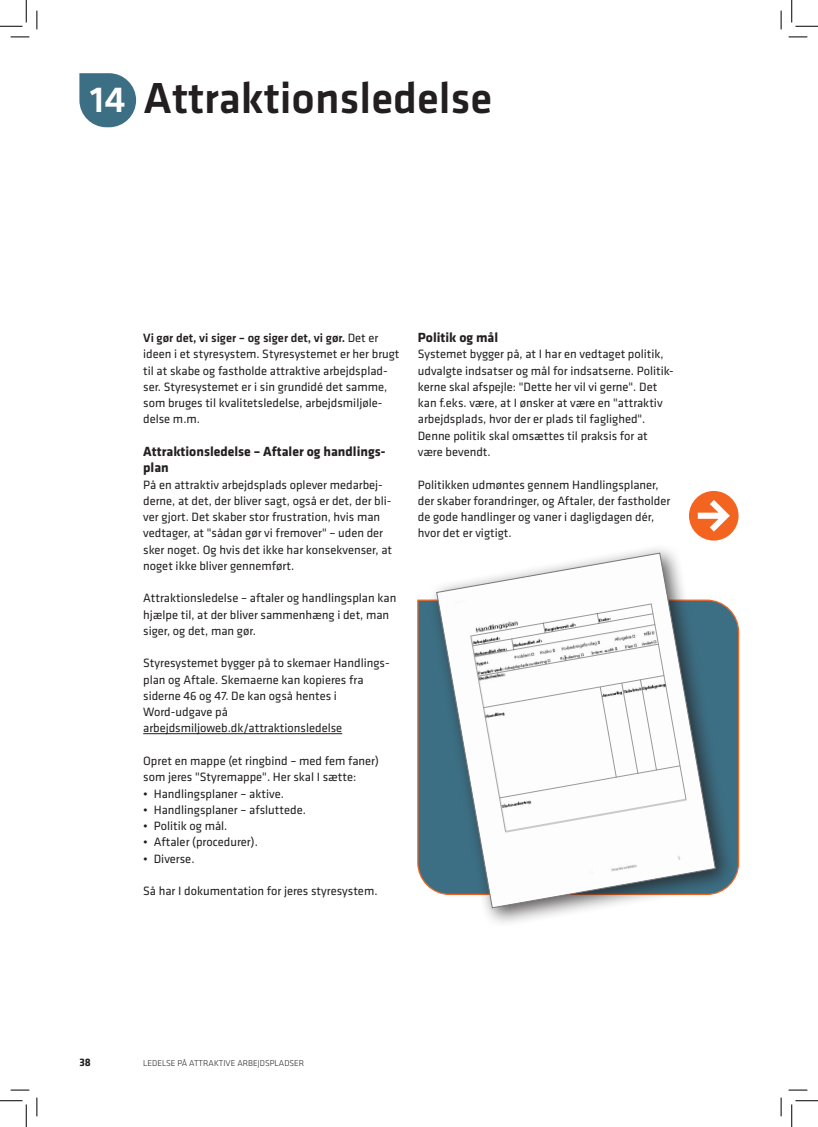
<style>
.page{position:relative;width:818px;height:1127px;background:#fff}
.page>*{position:absolute;margin:0;border:0;box-sizing:border-box;transform-origin:0 0}
.Overskrift_opslag_1{font:500 45px "Klavika";color:#231f20}
.Overskrift_opslag_1-2{font:500 37.5px "Klavika";color:#fff}
.mellemrubrik{font:700 13.75px/16.2px "Klavika";color:#231f20}
.BAR_Brød{font:12.5px/16.2px "Klavika";color:#231f20}
.t1{font:700 11.25px "Klavika";color:#231f20}
.t2{font:300 8.75px "Klavika";color:#231f20}
.s1{font-weight:500}
</style>
<div class="page">
<svg style="left:417px;top:599px;width:323px;height:287px;background:#717e82"></svg>
<svg style="left:79px;top:73px;width:57px;height:54px;background:#5b8597"></svg>
<hr style="left:143px;top:733px;width:199px;height:1px;background:#231f20">
<div style="left:427px;top:543px;width:308px;height:385px;background:#231f20;opacity:.75"></div>
<svg style="left:436px;top:552px;width:280px;height:356px"></svg>
<svg style="left:689px;top:491px;width:49px;height:49px"></svg>
<svg style="left:11px;top:36px;width:18px;height:2px"></svg>
<svg style="left:788px;top:36px;width:19px;height:2px"></svg>
<svg style="left:11px;top:1089px;width:18px;height:1px"></svg>
<svg style="left:788px;top:1089px;width:19px;height:1px"></svg>
<svg style="left:36px;top:11px;width:2px;height:18px"></svg>
<svg style="left:36px;top:1097px;width:2px;height:18px"></svg>
<svg style="left:780px;top:11px;width:2px;height:18px"></svg>
<svg style="left:780px;top:1097px;width:2px;height:18px"></svg>
<svg style="left:0;top:0;width:27px;height:27px"></svg>
<svg style="left:0;top:1100px;width:27px;height:26px"></svg>
<svg style="left:791px;top:0;width:27px;height:27px"></svg>
<svg style="left:791px;top:1100px;width:27px;height:26px"></svg>
<p class="Overskrift_opslag_1-2" style="left:90px;top:75px;width:37px">14</p>
<p class="Overskrift_opslag_1" style="left:143px;top:68px;width:351px">Attraktionsledelse</p>
<p class="BAR_Brød" style="left:143px;top:329px;width:258px"><span class="s1">Vi gør det, vi siger – og siger det, vi gør.</span> Det er ideen i et styresystem. Styresystemet er her brugt til at skabe og fastholde attraktive arbejdsplad&shy;ser. Styresystemet er i sin grundidé det samme, som bruges til kvalitetsledelse, arbejdsmiljøle&shy;delse m.m.</p>
<p class="mellemrubrik" style="left:143px;top:442px;width:244px">Attraktionsledelse – Aftaler og handlings&shy;plan</p>
<p class="BAR_Brød" style="left:143px;top:475px;width:250px">På en attraktiv arbejdsplads oplever medarbej&shy;derne, at det, der bliver sagt, også er det, der bli&shy;ver gjort. Det skaber stor frustration, hvis man vedtager, at "sådan gør vi fremover" – uden der sker noget. Og hvis det ikke har konsekvenser, at noget ikke bliver gennemført.</p>
<p class="BAR_Brød" style="left:143px;top:589px;width:255px">Attraktionsledelse – aftaler og handlingsplan kan hjælpe til, at der bliver sammenhæng i det, man siger, og det, man gør.</p>
<p class="BAR_Brød" style="left:143px;top:654px;width:248px">Styresystemet bygger på to skemaer Handlings&shy;plan og Aftale. Skemaerne kan kopieres fra siderne 46 og 47. De kan også hentes i Word-udgave på arbejdsmiljoweb.dk/attraktionsledelse</p>
<p class="BAR_Brød" style="left:143px;top:752px;width:237px">Opret en mappe (et ringbind – med fem faner) som jeres "Styremappe". Her skal I sætte:</p>
<p class="BAR_Brød" style="left:143px;top:784px;width:142px">• Handlingsplaner – aktive.</p>
<p class="BAR_Brød" style="left:143px;top:800px;width:164px">• Handlingsplaner – afsluttede.</p>
<p class="BAR_Brød" style="left:143px;top:817px;width:86px">• Politik og mål.</p>
<p class="BAR_Brød" style="left:143px;top:833px;width:116px">• Aftaler (procedurer).</p>
<p class="BAR_Brød" style="left:143px;top:849px;width:53px">• Diverse.</p>
<p class="BAR_Brød" style="left:143px;top:882px;width:236px">Så har I dokumentation for jeres styresystem.</p>
<p class="mellemrubrik" style="left:418px;top:329px;width:82px">Politik og mål</p>
<p class="BAR_Brød" style="left:418px;top:345px;width:258px">Systemet bygger på, at I har en vedtaget politik, udvalgte indsatser og mål for indsatserne. Politik&shy;kerne skal afspejle: "Dette her vil vi gerne". Det kan f.eks. være, at I ønsker at være en "attraktiv arbejdsplads, hvor der er plads til faglighed".<br>Denne politik skal omsættes til praksis for at være bevendt.</p>
<p class="BAR_Brød" style="left:418px;top:475px;width:254px">Politikken udmøntes gennem Handlingsplaner, der skaber forandringer, og Aftaler, der fastholder de gode handlinger og vaner i dagligdagen dér, hvor det er vigtigt.</p>
<p class="t1" style="left:79px;top:1053px;width:13px">38</p>
<p class="t2" style="left:143px;top:1057px;width:163px">LEDELSE PÅ ATTRAKTIVE ARBEJDSPLADSER</p>
</div>
